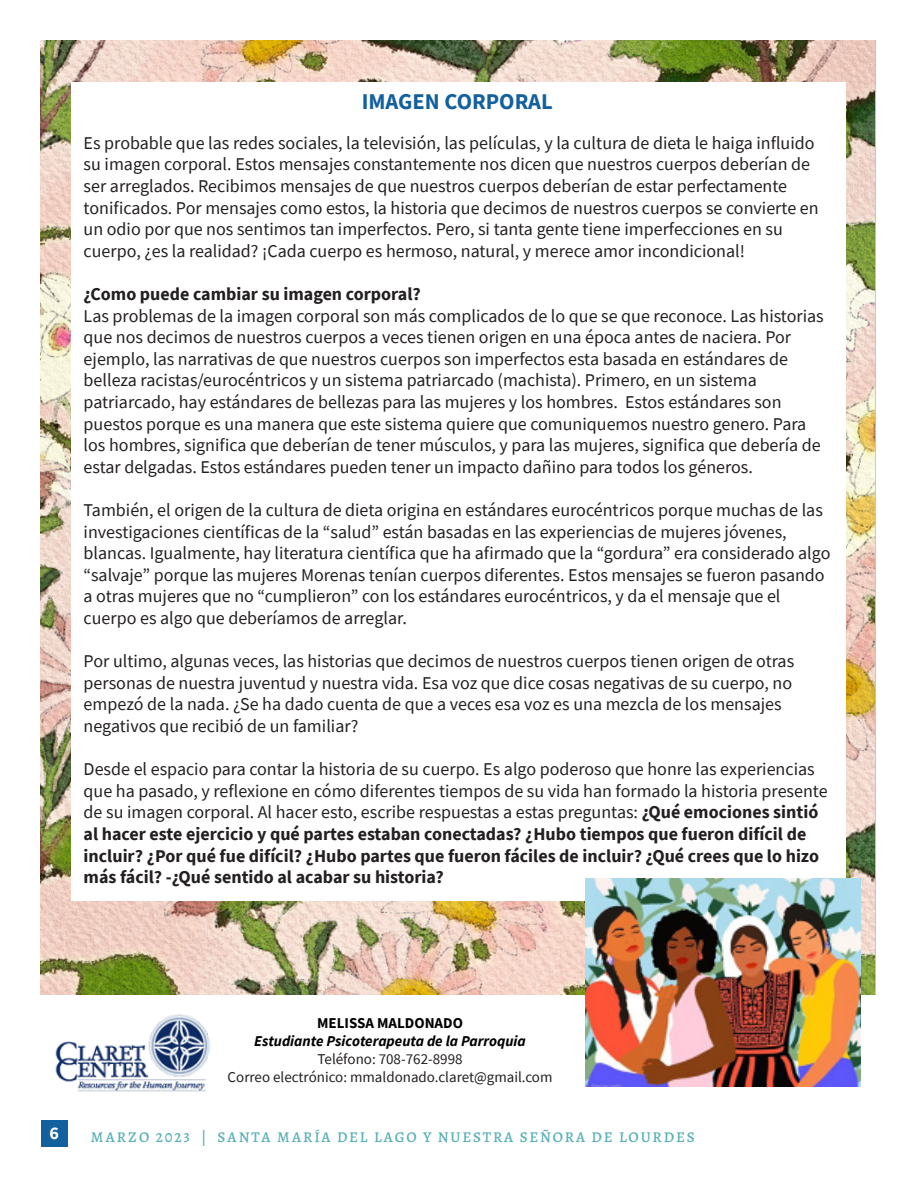
<style>
.page{position:relative;width:918px;height:1188px;background:#fff}
.page>*{position:absolute;margin:0;border:0;box-sizing:border-box;transform-origin:0 0}
.Main_Body_Text_138e6{font:700 22.5px "Source Sans Pro";color:#13609f}
.Main_Body_Text_138e6-2{font:18px/21.6px "Source Sans Pro";color:#231f20}
.Main_Body_Text_138e6-3{font:700 18px "Source Sans Pro";color:#231f20}
.Page_Number{font:700 18px "Source Sans Pro";color:#fff}
.Main_Body_Text_138e6-4{font:15px "Source Sans Pro";color:#231f20}
.Footer_Left{font:500 15px "Alegreya";letter-spacing:.12em;color:#57b0b5}
.Main_Body_Text_138e6-5{font:italic 700 15px "Source Sans Pro";color:#000}
.Main_Body_Text_138e6-6{font:700 15px "Source Sans Pro";color:#000}
.s1{font-weight:700}
</style>
<div class="page">
<div style="left:41px;top:1120px;width:27px;height:27px;background:#13609f"></div>
<img style="left:40px;top:41px;width:836px;height:953px">
<div style="left:72px;top:82px;width:774px;height:819px;background:#fff"></div>
<img style="left:55px;top:1014px;width:155px;height:78px">
<img style="left:586px;top:878px;width:274px;height:209px">
<p class="Main_Body_Text_138e6" style="left:362px;top:87px;width:193px">IMAGEN CORPORAL</p>
<p class="Main_Body_Text_138e6-2" style="left:84px;top:132px;width:737px">Es probable que las redes sociales, la televisión, las películas, y la cultura de dieta le haiga influido su imagen corporal. Estos mensajes constantemente nos dicen que nuestros cuerpos deberían de ser arreglados. Recibimos mensajes de que nuestros cuerpos deberían de estar perfectamente tonificados. Por mensajes como estos, la historia que decimos de nuestros cuerpos se convierte en un odio por que nos sentimos tan imperfectos. Pero, si tanta gente tiene imperfecciones en su cuerpo, ¿es la realidad? ¡Cada cuerpo es hermoso, natural, y merece amor incondicional!</p>
<p class="Main_Body_Text_138e6-3" style="left:84px;top:282px;width:339px">¿Como puede cambiar su imagen corporal?</p>
<p class="Main_Body_Text_138e6-2" style="left:84px;top:305px;width:742px">Las problemas de la imagen corporal son más complicados de lo que se que reconoce. Las historias que nos decimos de nuestros cuerpos a veces tienen origen en una época antes de naciera. Por ejemplo, las narrativas de que nuestros cuerpos son imperfectos esta basada en estándares de belleza racistas/eurocéntricos y un sistema patriarcado (machista). Primero, en un sistema patriarcado, hay estándares de bellezas para las mujeres y los hombres. Estos estándares son puestos porque es una manera que este sistema quiere que comuniquemos nuestro genero. Para los hombres, significa que deberían de tener músculos, y para las mujeres, significa que debería de estar delgadas. Estos estándares pueden tener un impacto dañino para todos los géneros.</p>
<p class="Main_Body_Text_138e6-2" style="left:84px;top:499px;width:748px">También, el origen de la cultura de dieta origina en estándares eurocéntricos porque muchas de las investigaciones científicas de la “salud” están basadas en las experiencias de mujeres jóvenes, blancas. Igualmente, hay literatura científica que ha afirmado que la “gordura” era considerado algo “salvaje” porque las mujeres Morenas tenían cuerpos diferentes. Estos mensajes se fueron pasando a otras mujeres que no “cumplieron” con los estándares eurocéntricos, y da el mensaje que el cuerpo es algo que deberíamos de arreglar.</p>
<p class="Main_Body_Text_138e6-2" style="left:84px;top:650px;width:712px">Por ultimo, algunas veces, las historias que decimos de nuestros cuerpos tienen origen de otras personas de nuestra juventud y nuestra vida. Esa voz que dice cosas negativas de su cuerpo, no empezó de la nada. ¿Se ha dado cuenta de que a veces esa voz es una mezcla de los mensajes negativos que recibió de un familiar?</p>
<p class="Main_Body_Text_138e6-2" style="left:84px;top:758px;width:746px">Desde el espacio para contar la historia de su cuerpo. Es algo poderoso que honre las experiencias que ha pasado, y reflexione en cómo diferentes tiempos de su vida han formado la historia presente de su imagen corporal. Al hacer esto, escribe respuestas a estas preguntas: <span class="s1">¿Qué emociones sintió al hacer este ejercicio y qué partes estaban conectadas? ¿Hubo tiempos que fueron difícil de incluir? ¿Por qué fue difícil? ¿Hubo partes que fueron fáciles de incluir? ¿Qué crees que lo hizo más fácil? -¿Qué sentido al acabar su historia?</span></p>
<p class="Main_Body_Text_138e6-6" style="left:317px;top:1013px;width:147px">MELISSA MALDONADO</p>
<p class="Main_Body_Text_138e6-5" style="left:254px;top:1031px;width:273px">Estudiante Psicoterapeuta de la Parroquia</p>
<p class="Main_Body_Text_138e6-4" style="left:318px;top:1050px;width:147px">Teléfono: 708-762-8998</p>
<p class="Main_Body_Text_138e6-4" style="left:228px;top:1068px;width:326px">Correo electrónico: mmaldonado.claret@gmail.com</p>
<p class="Page_Number" style="left:50px;top:1121px;width:11px">6</p>
<p class="Footer_Left" style="left:91px;top:1127px;width:605px">MARZO 2023 | SANTA MARÍA DEL LAGO Y NUESTRA SEÑORA DE LOURDES</p>
</div>
